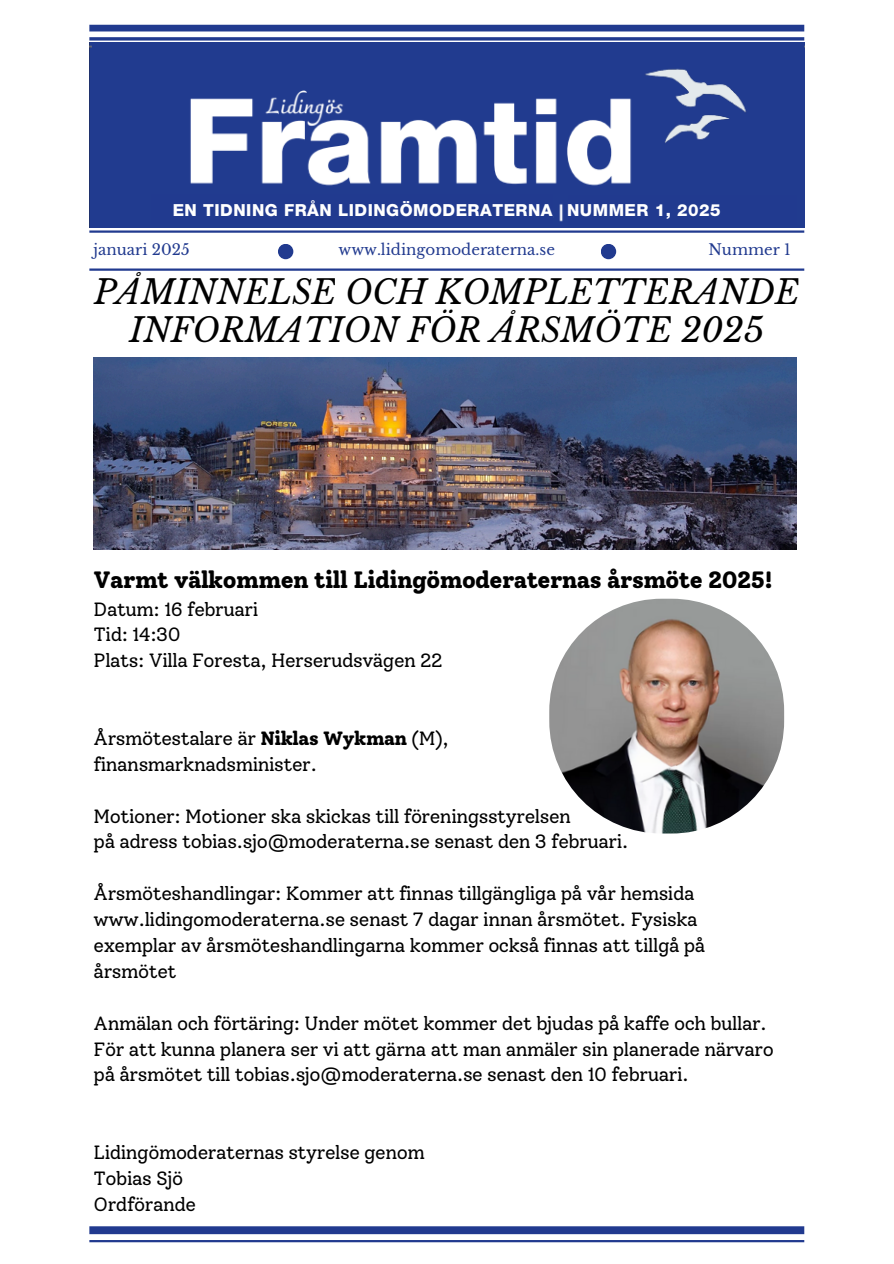
<style>
.page{position:relative;width:894px;height:1264px;background:#fff}
.page>*{position:absolute;margin:0;border:0;box-sizing:border-box;transform-origin:0 0}
.t1{font:italic 33px/38.2px "Libre Baskerville";color:#000;text-align:center}
.t2{font:800 23.55px "Solway";letter-spacing:-.025em;color:#000}
.t3{font:19.05px/25.8px "Solway";letter-spacing:-.025em;color:#000}
.t4{font:800 16.65px "Helvetica Neue LT Std";letter-spacing:.03em;color:#fff}
.t5{font:15px "Libre Baskerville";color:#213a8f}
.s1{font-weight:800}
</style>
<div class="page">
<hr style="left:89px;top:230px;width:715px;height:3px;background:#213a8f">
<hr style="left:89px;top:268px;width:715px;height:3px;background:#213a8f">
<div style="left:278px;top:244px;width:15px;height:15px;background:#213a8f;border-radius:50%"></div>
<div style="left:600px;top:244px;width:16px;height:15px;background:#213a8f;border-radius:50%"></div>
<img style="left:89px;top:43px;width:715px;height:184px">
<div style="left:151px;top:195px;width:401px;height:29px;background:#213a8f"></div>
<div style="left:568px;top:196px;width:228px;height:29px;background:#213a8f"></div>
<div style="left:89px;top:1226px;width:715px;height:8px;background:#213a8f"></div>
<div style="left:89px;top:25px;width:715px;height:6px;background:#213a8f"></div>
<svg style="left:89px;top:37px;width:715px;height:4px;background:#4358a0"></svg>
<hr style="left:89px;top:1239px;width:715px;height:3px;background:#213a8f">
<img style="left:94px;top:357px;width:702px;height:192px">
<img style="left:549px;top:598px;width:235px;height:235px;border-radius:113px">
<p class="t4" style="left:173px;top:204px;width:381px">EN TIDNING FRÅN LIDINGÖMODERATERNA</p>
<p class="t4" style="left:567px;top:204px;width:155px">NUMMER 1, 2025</p>
<p class="t5" style="left:94px;top:240px;width:97px">januari 2025</p>
<p class="t5" style="left:338px;top:240px;width:218px">www.lidingomoderaterna.se</p>
<h1 class="t5" style="left:708px;top:240px;width:84px">Nummer 1</h1>
<h2 class="t1" style="left:94px;top:273px;width:706px">PÅMINNELSE OCH KOMPLETTERANDE<br>INFORMATION FÖR ÅRSMÖTE 2025</h2>
<p class="t2" style="left:94px;top:566px;width:680px">Varmt välkommen till Lidingömoderaternas årsmöte 2025!</p>
<p class="t3" style="left:94px;top:596px;width:350px">Datum: 16 februari<br>Tid: 14:30<br>Plats: Villa Foresta, Herserudsvägen 22</p>
<p class="t3" style="left:94px;top:725px;width:357px">Årsmötestalare är <span class="s1">Niklas Wykman</span> (M), finansmarknadsminister.</p>
<h4 class="t3" style="left:94px;top:803px;width:536px">Motioner: Motioner ska skickas till föreningsstyrelsen<br>på adress tobias.sjo@moderaterna.se senast den 3 februari.</h4>
<h4 class="t3" style="left:94px;top:880px;width:613px">Årsmöteshandlingar: Kommer att finnas tillgängliga på vår hemsida www.lidingomoderaterna.se senast 7 dagar innan årsmötet. Fysiska exemplar av årsmöteshandlingarna kommer också finnas att tillgå på årsmötet</h4>
<p class="t3" style="left:94px;top:1010px;width:681px">Anmälan och förtäring: Under mötet kommer det bjudas på kaffe och bullar.<br>För att kunna planera ser vi att gärna att man anmäler sin planerade närvaro på årsmötet till tobias.sjo@moderaterna.se senast den 10 februari.</p>
<p class="t3" style="left:94px;top:1139px;width:332px">Lidingömoderaternas styrelse genom<br>Tobias Sjö<br>Ordförande</p>
</div>
